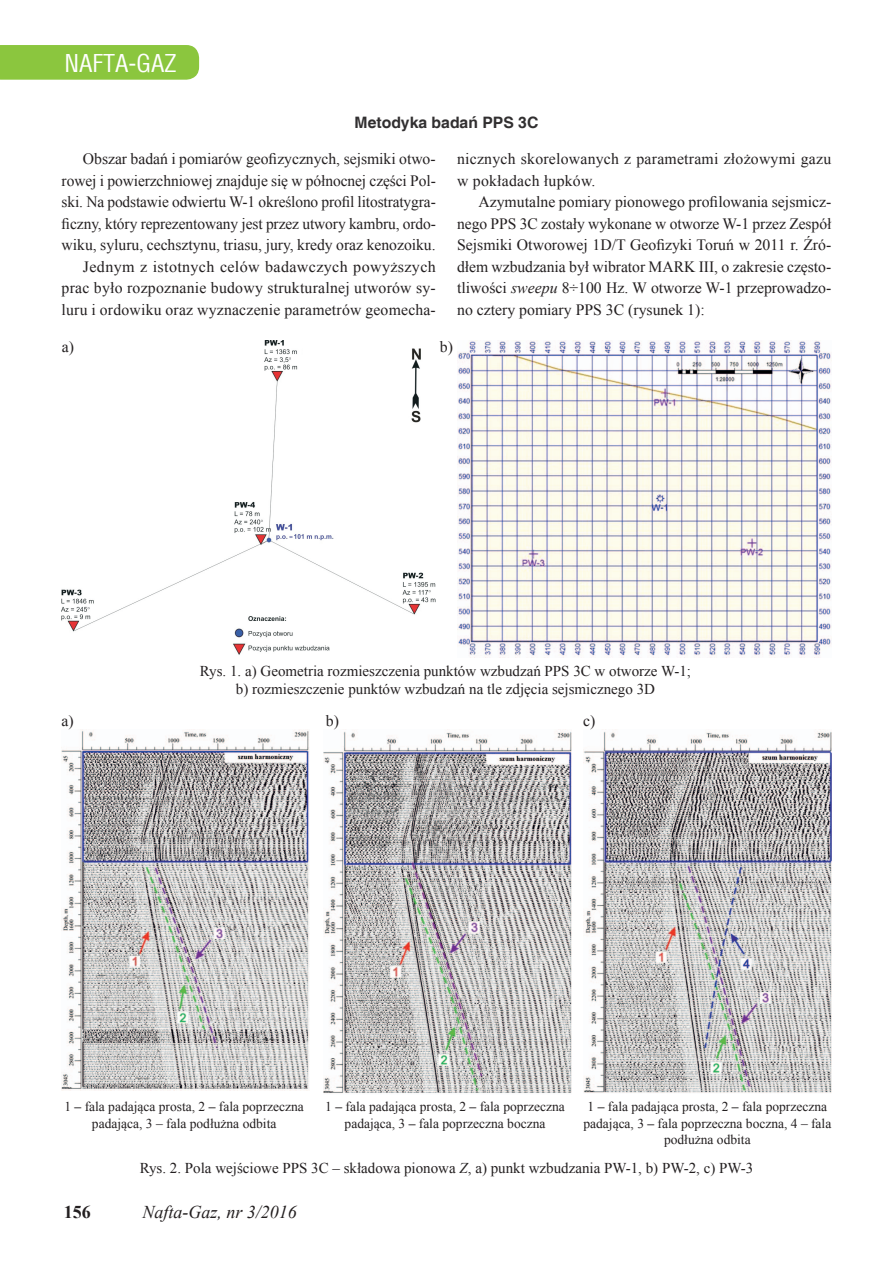
<style>
.page{position:relative;width:893px;height:1263px;background:#fff}
.page>*{position:absolute;margin:0;border:0;box-sizing:border-box;transform-origin:0 0}
.t1{font:24px "Switzerland Condensed";color:#fff}
.t2{font:italic 18px "Times New Roman";color:#231f20}
.t3{font:700 18px "Times New Roman";color:#231f20}
.t4{font:15.75px/21.5px "Times New Roman";color:#231f20;text-align:right}
.t5{font:700 15.75px "Helvetica";color:#312f30}
.t6{font:15px/18px "Times New Roman";color:#231f20;text-align:center}
.t7{font:13.5px/16.2px "Times New Roman";color:#231f20;text-align:center}
.s1{font-style:italic}
.s2{font-weight:700}
</style>
<div class="page">
<div style="left:0;top:45px;width:199px;height:35px;background:#8bc63e"></div>
<img style="left:62px;top:340px;width:374px;height:315px">
<img style="left:457px;top:341px;width:374px;height:316px">
<img style="left:62px;top:730px;width:248px;height:361px">
<img style="left:324px;top:730px;width:248px;height:363px">
<img style="left:583px;top:731px;width:248px;height:362px">
<h1 class="t1" style="left:64px;top:49px;width:114px">NAFTA-GAZ</h1>
<p class="t5" style="left:355px;top:113px;width:185px">Metodyka badań PPS 3C</p>
<p class="t4" style="left:62px;top:148px;width:376px">Obszar badań i pomiarów geofizycznych, sejsmiki otwo&shy;rowej i powierzchniowej znajduje się w północnej części Pol&shy;ski. Na podstawie odwiertu W-1 określono profil litostratygra&shy;ficzny, który reprezentowany jest przez utwory kambru, ordo&shy;wiku, syluru, cechsztynu, triasu, jury, kredy oraz kenozoiku.<br>Jednym z istotnych celów badawczych powyższych prac było rozpoznanie budowy strukturalnej utworów sy&shy;luru i ordowiku oraz wyznaczenie parametrów geomecha-</p>
<p class="t4" style="left:457px;top:148px;width:376px;text-align:left">nicznych skorelowanych z parametrami złożowymi gazu w pokładach łupków.</p>
<p class="t4" style="left:457px;top:191px;width:376px;text-align:justify;text-indent:21px">Azymutalne pomiary pionowego profilowania sejsmicz&shy;nego PPS 3C zostały wykonane w otworze W-1 przez Zespół Sejsmiki Otworowej 1D/T Geofizyki Toruń w 2011 r. Źró&shy;dłem wzbudzania był wibrator MARK III, o zakresie często&shy;tliwości <span class="s1">sweepu</span> 8÷100 Hz. W otworze W-1 przeprowadzo&shy;no cztery pomiary PPS 3C (rysunek 1):</p>
<p class="t4" style="left:62px;top:336px;width:14px">a)</p>
<p class="t4" style="left:440px;top:336px;width:15px">b)</p>
<p class="t6" style="left:200px;top:662px;width:493px">Rys. 1. a) Geometria rozmieszczenia punktów wzbudzań PPS 3C w otworze W-1; b) rozmieszczenie punktów wzbudzań na tle zdjęcia sejsmicznego 3D</p>
<p class="t4" style="left:62px;top:709px;width:14px">a)</p>
<p class="t4" style="left:326px;top:709px;width:15px">b)</p>
<p class="t4" style="left:583px;top:709px;width:14px">c)</p>
<p class="t7" style="left:64px;top:1098px;width:241px">1 <span class="s2">–</span> fala padająca prosta, 2 <span class="s2">–</span> fala poprzeczna padająca, 3 – fala podłużna odbita</p>
<p class="t7" style="left:325px;top:1098px;width:241px">1 <span class="s2">–</span> fala padająca prosta, 2 <span class="s2">–</span> fala poprzeczna padająca, 3 <span class="s2">–</span> fala poprzeczna boczna</p>
<p class="t7" style="left:583px;top:1098px;width:249px">1 <span class="s2">–</span> fala padająca prosta, 2 <span class="s2">–</span> fala poprzeczna padająca, 3 <span class="s2">–</span> fala poprzeczna boczna, 4 – fala podłużna odbita</p>
<p class="t6" style="left:140px;top:1159px;width:615px">Rys. 2. Pola wejściowe PPS 3C – składowa pionowa <span class="s1">Z</span>, a) punkt wzbudzania PW-1, b) PW-2, c) PW-3</p>
<p class="t3" style="left:64px;top:1199px;width:28px">156</p>
<p class="t2" style="left:142px;top:1200px;width:156px">Nafta-Gaz, nr 3/2016</p>
</div>
